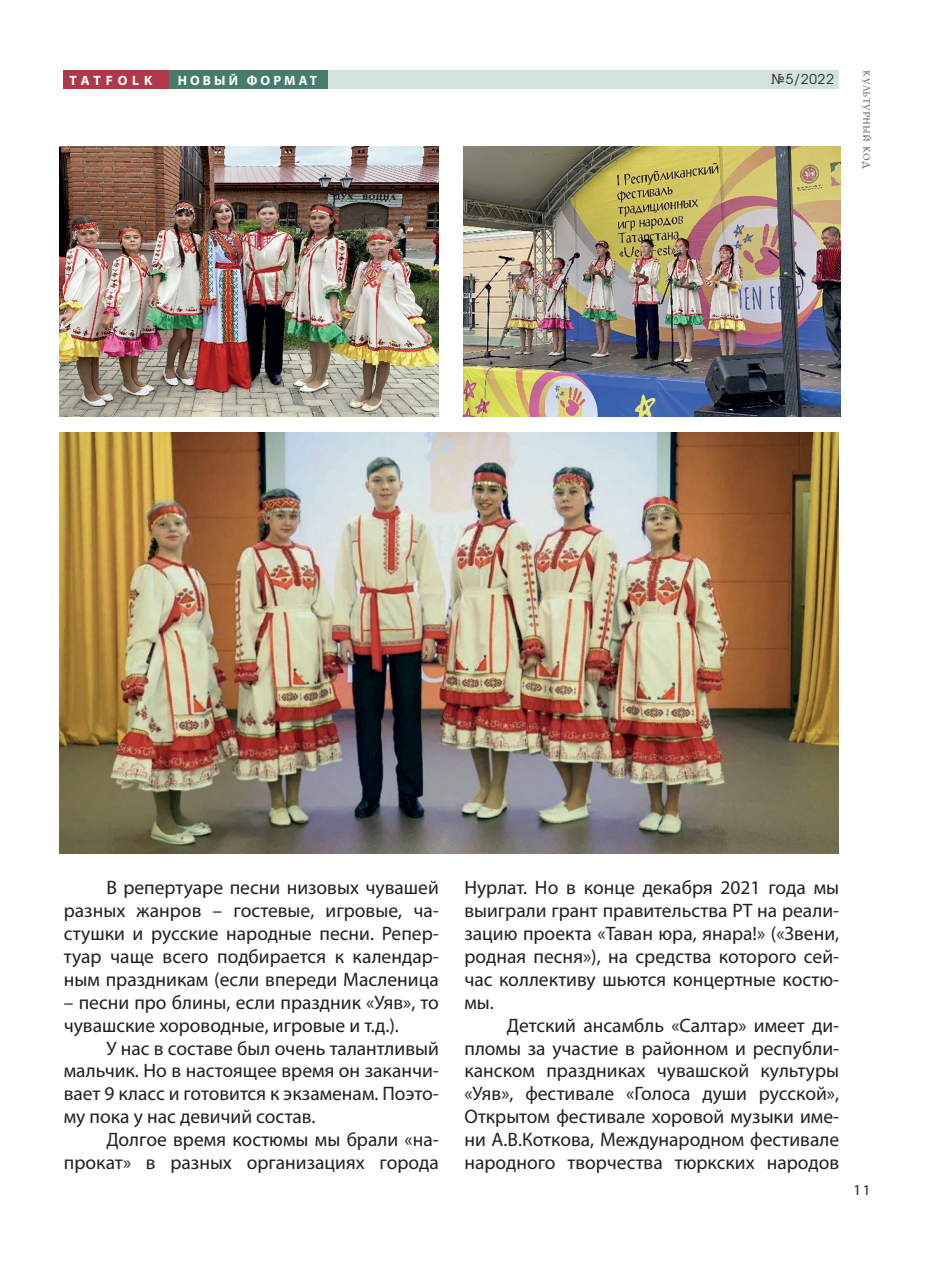
<style>
.page{position:relative;width:936px;height:1263px;background:#fff}
.page>*{position:absolute;margin:0;border:0;box-sizing:border-box;transform-origin:0 0}
.t1{font:19.5px/23px "TT Myriad Pro";color:#231f20;text-align:justify}
.t2{font:15px "TT Myriad Pro";color:#231f20}
.t3{font:700 13.5px "TT Myriad Pro";letter-spacing:.23em;color:#fff}
.t4{font:700 13.5px "TT Myriad Pro";letter-spacing:.36em;color:#fff}
.t5{font:13.5px "Gothic Eurasian";color:#231f20}
.t6{font:9px "TT Lidia";letter-spacing:.03em;color:#231f20}
</style>
<div class="page">
<div style="left:163px;top:70px;width:643px;height:19px;background:#457c6b"></div>
<div style="left:63px;top:70px;width:105px;height:19px;background:#af3948"></div>
<div style="left:328px;top:70px;width:511px;height:19px;background:#d4e2dd"></div>
<img style="left:60px;top:147px;width:379px;height:270px">
<img style="left:464px;top:147px;width:376px;height:269px">
<img style="left:60px;top:433px;width:778px;height:421px">
<p class="t4" style="left:70px;top:71px;width:84px">TATFOLK</p>
<p class="t3" style="left:178px;top:71px;width:141px">НОВЫЙ ФОРМАТ</p>
<p class="t5" style="left:771px;top:71px;width:64px">№5/2022</p>
<p class="t6" style="left:871px;top:70px;width:100px;rotate:90deg">КУЛЬТУРНЫЙ КОД</p>
<p class="t1" style="left:64px;top:875px;width:376px;text-indent:43px">В репертуаре песни низовых чувашей разных жанров – гостевые, игровые, ча&shy;стушки и русские народные песни. Репер&shy;туар чаще всего подбирается к календар&shy;ным праздникам (если впереди Масленица</p>
<p class="t1" style="left:64px;top:990px;width:376px">– песни про блины, если праздник «Уяв», то чувашские хороводные, игровые и т.д.).</p>
<p class="t1" style="left:64px;top:1036px;width:376px;text-indent:43px">У нас в составе был очень талантливый мальчик. Но в настоящее время он заканчи&shy;вает 9 класс и готовится к экзаменам. Поэто&shy;му пока у нас девичий состав.</p>
<p class="t1" style="left:64px;top:1128px;width:376px;text-align:right">Долгое время костюмы мы брали «на&shy;прокат» в разных организациях города</p>
<p class="t1" style="left:464px;top:875px;width:376px">Нурлат. Но в конце декабря 2021 года мы выиграли грант правительства РТ на реали&shy;зацию проекта «Таван юра, янара!» («Звени, родная песня»), на средства которого сей&shy;час коллективу шьются концертные костю&shy;мы.</p>
<p class="t1" style="left:464px;top:1013px;width:376px;text-indent:43px">Детский ансамбль «Салтар» имеет ди&shy;пломы за участие в районном и республи&shy;канском праздниках чувашской культуры «Уяв», фестивале «Голоса души русской», Открытом фестивале хоровой музыки име&shy;ни А.В.Коткова, Международном фестивале народного творчества тюркских народов</p>
<p class="t2" style="left:853px;top:1181px;width:18px">11</p>
</div>
